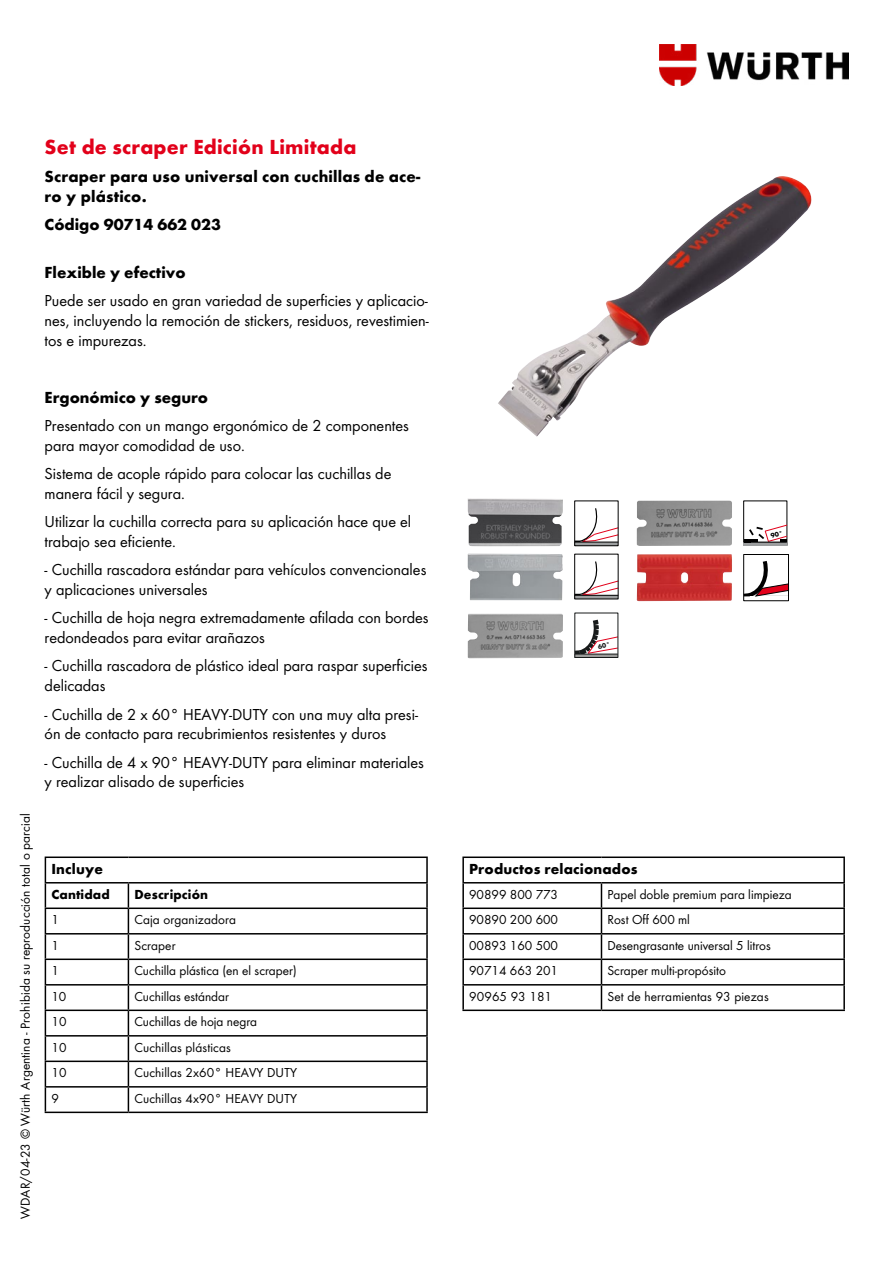
<style>
.page{position:relative;width:893px;height:1263px;background:#fff}
.page>*{position:absolute;margin:0;border:0;box-sizing:border-box;transform-origin:0 0}
.t1{font:700 21px "Wuerth Global";letter-spacing:.01em;color:#e2001a}
.t2{font:16.5px/19.8px "Wuerth Global";color:#000}
.t3{font:700 16.5px/19.8px "Wuerth Global";color:#000}
.t4{font:700 15px "Wuerth Global";letter-spacing:.01em;color:#000}
.t5{font:13.5px "Wuerth Global";color:#000}
.t6{font:700 13.5px "Wuerth Global";letter-spacing:.01em;color:#000}
</style>
<div class="page">
<img style="left:659px;top:45px;width:189px;height:40px">
<hr style="left:45px;top:856px;width:83px;height:2px;background:#000">
<hr style="left:128px;top:856px;width:300px;height:2px;background:#000">
<hr style="left:426px;top:858px;width:2px;height:24px;background:#000">
<hr style="left:45px;top:882px;width:83px;height:1px;background:#000">
<hr style="left:128px;top:882px;width:300px;height:1px;background:#000">
<hr style="left:426px;top:883px;width:2px;height:24px;background:#000">
<hr style="left:45px;top:907px;width:83px;height:2px;background:#000">
<hr style="left:128px;top:907px;width:300px;height:2px;background:#000">
<hr style="left:426px;top:909px;width:2px;height:24px;background:#000">
<hr style="left:45px;top:933px;width:83px;height:1px;background:#000">
<hr style="left:128px;top:933px;width:300px;height:1px;background:#000">
<hr style="left:426px;top:934px;width:2px;height:24px;background:#000">
<hr style="left:45px;top:958px;width:83px;height:2px;background:#000">
<hr style="left:128px;top:958px;width:300px;height:2px;background:#000">
<hr style="left:426px;top:960px;width:2px;height:24px;background:#000">
<hr style="left:45px;top:984px;width:83px;height:1px;background:#000">
<hr style="left:128px;top:984px;width:300px;height:1px;background:#000">
<hr style="left:426px;top:985px;width:2px;height:24px;background:#000">
<hr style="left:45px;top:1009px;width:83px;height:2px;background:#000">
<hr style="left:128px;top:1009px;width:300px;height:2px;background:#000">
<hr style="left:426px;top:1011px;width:2px;height:24px;background:#000">
<hr style="left:45px;top:1035px;width:83px;height:1px;background:#000">
<hr style="left:128px;top:1035px;width:300px;height:1px;background:#000">
<hr style="left:426px;top:1036px;width:2px;height:24px;background:#000">
<hr style="left:45px;top:1060px;width:83px;height:2px;background:#000">
<hr style="left:128px;top:1060px;width:300px;height:2px;background:#000">
<hr style="left:426px;top:1062px;width:2px;height:24px;background:#000">
<hr style="left:45px;top:1086px;width:83px;height:1px;background:#000">
<svg style="left:45px;top:858px;width:1px;height:253px"></svg>
<hr style="left:128px;top:1086px;width:300px;height:1px;background:#000">
<svg style="left:128px;top:883px;width:1px;height:228px"></svg>
<hr style="left:426px;top:1087px;width:2px;height:24px;background:#000">
<hr style="left:45px;top:1111px;width:83px;height:2px;background:#000">
<hr style="left:128px;top:1111px;width:300px;height:2px;background:#000">
<hr style="left:462px;top:856px;width:139px;height:2px;background:#000">
<hr style="left:462px;top:858px;width:2px;height:24px;background:#000">
<hr style="left:601px;top:856px;width:244px;height:2px;background:#000">
<hr style="left:843px;top:858px;width:2px;height:24px;background:#000">
<hr style="left:462px;top:882px;width:139px;height:1px;background:#000">
<hr style="left:462px;top:883px;width:2px;height:24px;background:#000">
<hr style="left:601px;top:882px;width:244px;height:1px;background:#000">
<hr style="left:843px;top:883px;width:2px;height:24px;background:#000">
<hr style="left:462px;top:907px;width:139px;height:2px;background:#000">
<hr style="left:462px;top:909px;width:2px;height:24px;background:#000">
<hr style="left:601px;top:907px;width:244px;height:2px;background:#000">
<hr style="left:843px;top:909px;width:2px;height:24px;background:#000">
<hr style="left:462px;top:933px;width:139px;height:1px;background:#000">
<hr style="left:462px;top:934px;width:2px;height:24px;background:#000">
<hr style="left:601px;top:933px;width:244px;height:1px;background:#000">
<hr style="left:843px;top:934px;width:2px;height:24px;background:#000">
<hr style="left:462px;top:958px;width:139px;height:2px;background:#000">
<hr style="left:462px;top:960px;width:2px;height:24px;background:#000">
<hr style="left:601px;top:958px;width:244px;height:2px;background:#000">
<hr style="left:843px;top:960px;width:2px;height:24px;background:#000">
<hr style="left:462px;top:984px;width:139px;height:1px;background:#000">
<hr style="left:462px;top:985px;width:2px;height:24px;background:#000">
<hr style="left:601px;top:984px;width:244px;height:1px;background:#000">
<svg style="left:601px;top:883px;width:1px;height:126px"></svg>
<hr style="left:843px;top:985px;width:2px;height:24px;background:#000">
<hr style="left:462px;top:1009px;width:139px;height:2px;background:#000">
<hr style="left:601px;top:1009px;width:244px;height:2px;background:#000">
<img style="left:468px;top:554px;width:95px;height:46px">
<img style="left:468px;top:614px;width:95px;height:44px">
<img style="left:637px;top:500px;width:95px;height:46px">
<img style="left:637px;top:554px;width:95px;height:47px">
<img style="left:468px;top:498px;width:95px;height:48px">
<hr style="left:575px;top:595px;width:43px;height:4px;background:#9c9e9f">
<div style="left:574px;top:554px;width:45px;height:45px;border:1px solid #000"></div>
<svg style="left:575px;top:560px;width:44px;height:36px"></svg>
<hr style="left:575px;top:542px;width:43px;height:4px;background:#9c9e9f">
<div style="left:574px;top:500px;width:45px;height:46px;border:1px solid #000"></div>
<svg style="left:575px;top:507px;width:44px;height:36px"></svg>
<svg style="left:745px;top:561px;width:42px;height:36px"></svg>
<div style="left:743px;top:554px;width:46px;height:47px;border:1px solid #000"></div>
<div style="left:743px;top:500px;width:44px;height:46px;border:1px solid #000"></div>
<hr style="left:744px;top:542px;width:43px;height:3px;background:#9c9e9f">
<hr style="left:744px;top:542px;width:43px;height:1px;background:#000">
<img style="left:498px;top:176px;width:314px;height:261px">
<svg style="left:574px;top:612px;width:45px;height:46px"></svg>
<svg style="left:744px;top:524px;width:43px;height:18px"></svg>
<p class="t1" style="left:45px;top:134px;width:313px">Set de scraper Edición Limitada</p>
<p class="t3" style="left:45px;top:166px;width:377px">Scraper para uso universal con cuchillas de ace&shy;ro y plástico.</p>
<p class="t3" style="left:45px;top:214px;width:178px">Código 90714 662 023</p>
<p class="t3" style="left:45px;top:262px;width:142px">Flexible y efectivo</p>
<p class="t2" style="left:45px;top:291px;width:386px;text-align:justify">Puede ser usado en gran variedad de superficies y aplicacio&shy;nes, incluyendo la remoción de stickers, residuos, revestimien&shy;tos e impurezas.</p>
<p class="t5" style="left:17px;top:1219px;width:407px;rotate:-90deg">WDAR/04-23 © Würth Argentina - Prohibida su reproducción total o parcial</p>
<p class="t3" style="left:45px;top:387px;width:165px">Ergonómico y seguro</p>
<p class="t2" style="left:45px;top:415px;width:366px">Presentado con un mango ergonómico de 2 componentes para mayor comodidad de uso.</p>
<p class="t2" style="left:45px;top:463px;width:348px">Sistema de acople rápido para colocar las cuchillas de manera fácil y segura.</p>
<p class="t2" style="left:45px;top:511px;width:368px">Utilizar la cuchilla correcta para su aplicación hace que el trabajo sea eficiente.</p>
<p class="t2" style="left:45px;top:560px;width:383px">- Cuchilla rascadora estándar para vehículos convencionales y aplicaciones universales</p>
<p class="t2" style="left:45px;top:608px;width:386px">- Cuchilla de hoja negra extremadamente afilada con bordes redondeados para evitar arañazos</p>
<p class="t2" style="left:45px;top:656px;width:385px">- Cuchilla rascadora de plástico ideal para raspar superficies delicadas</p>
<p class="t2" style="left:45px;top:704px;width:375px">- Cuchilla de 2 x 60° HEAVY-DUTY con una muy alta presi&shy;ón de contacto para recubrimientos resistentes y duros</p>
<p class="t2" style="left:45px;top:752px;width:381px">- Cuchilla de 4 x 90° HEAVY-DUTY para eliminar materiales y realizar alisado de superficies</p>
<p class="t4" style="left:51px;top:860px;width:53px">Incluye</p>
<p class="t6" style="left:51px;top:886px;width:60px">Cantidad</p>
<p class="t6" style="left:134px;top:886px;width:75px">Descripción</p>
<p class="t5" style="left:51px;top:911px;width:9px">1</p>
<p class="t5" style="left:134px;top:911px;width:103px">Caja organizadora</p>
<p class="t5" style="left:51px;top:937px;width:9px">1</p>
<p class="t5" style="left:134px;top:937px;width:43px">Scraper</p>
<p class="t5" style="left:51px;top:962px;width:9px">1</p>
<p class="t5" style="left:134px;top:962px;width:164px">Cuchilla plástica (en el scraper)</p>
<p class="t5" style="left:51px;top:988px;width:16px">10</p>
<p class="t5" style="left:134px;top:988px;width:96px">Cuchillas estándar</p>
<p class="t5" style="left:51px;top:1013px;width:17px">10</p>
<p class="t5" style="left:134px;top:1013px;width:124px">Cuchillas de hoja negra</p>
<p class="t5" style="left:51px;top:1039px;width:17px">10</p>
<p class="t5" style="left:134px;top:1039px;width:98px">Cuchillas plásticas</p>
<p class="t5" style="left:51px;top:1064px;width:17px">10</p>
<p class="t5" style="left:134px;top:1064px;width:164px">Cuchillas 2x60° HEAVY DUTY</p>
<p class="t5" style="left:51px;top:1090px;width:9px">9</p>
<p class="t5" style="left:134px;top:1090px;width:164px">Cuchillas 4x90° HEAVY DUTY</p>
<p class="t4" style="left:469px;top:860px;width:170px">Productos relacionados</p>
<p class="t5" style="left:469px;top:886px;width:90px">90899 800 773</p>
<p class="t5" style="left:607px;top:886px;width:186px">Papel doble premium para limpieza</p>
<p class="t5" style="left:469px;top:911px;width:90px">90890 200 600</p>
<p class="t5" style="left:607px;top:911px;width:84px">Rost Off 600 ml</p>
<p class="t5" style="left:469px;top:937px;width:90px">00893 160 500</p>
<p class="t5" style="left:607px;top:937px;width:165px">Desengrasante universal 5 litros</p>
<p class="t5" style="left:469px;top:962px;width:90px">90714 663 201</p>
<p class="t5" style="left:607px;top:962px;width:120px">Scraper multi-propósito</p>
<p class="t5" style="left:469px;top:988px;width:84px">90965 93 181</p>
<p class="t5" style="left:607px;top:988px;width:163px">Set de herramientas 93 piezas</p>
</div>
